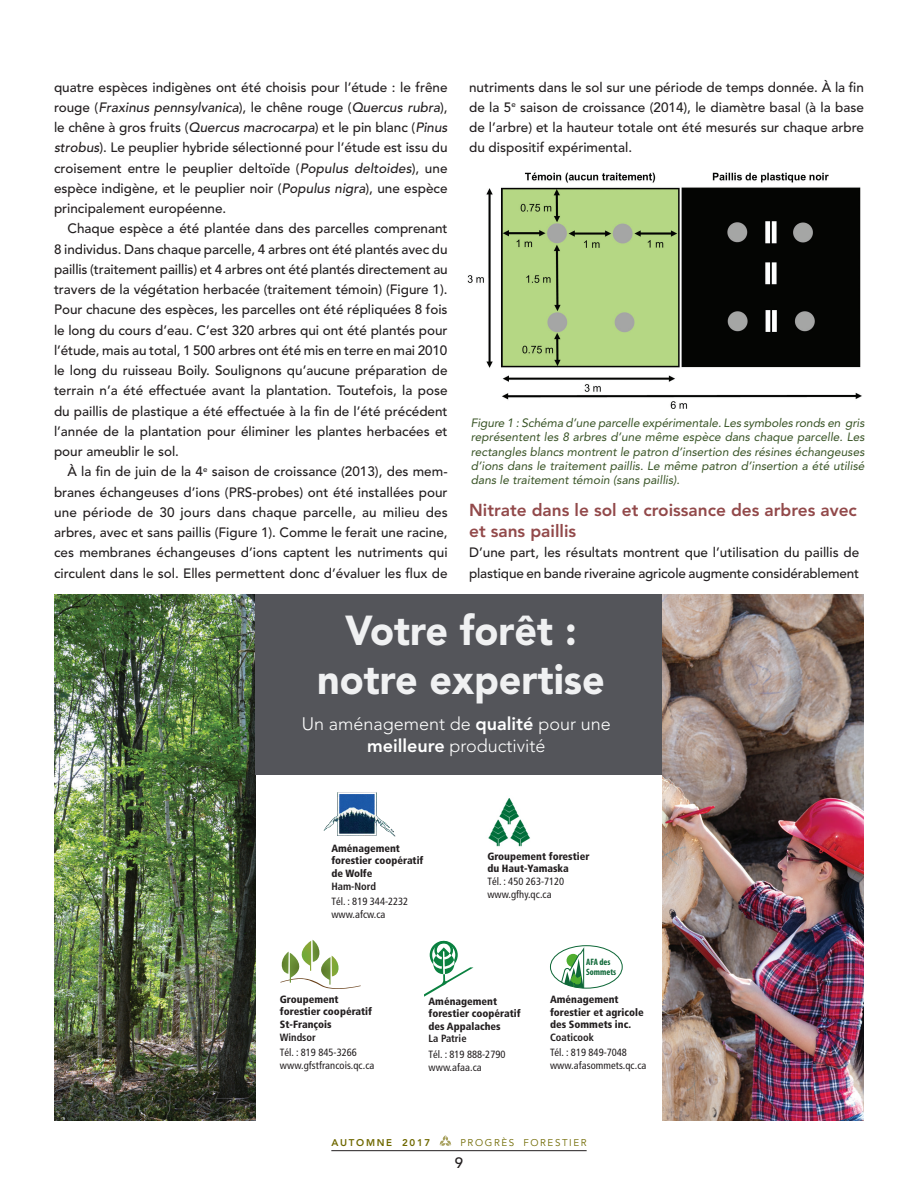
<style>
.page{position:relative;width:918px;height:1188px;background:#fff}
.page>*{position:absolute;margin:0;border:0;box-sizing:border-box;transform-origin:0 0}
.t1{font:900 41.55px/49.8px "Avenir";color:#f0f1f2;text-align:center;scale:.95 1}
.t2{font:300 18px/21.6px "Avenir";color:#fff;text-align:center}
.Sous-Titre_Avenir_Bo{font:800 17.25px/20.7px "Avenir";color:#92494a}
.t3{font:500 15px "Avenir";color:#231f20}
.Texte{font:500 13.5px/20.2px "Avenir";color:#231f20;text-align:justify}
.Texte_Début{font:500 13.5px/20.2px "Avenir";color:#231f20;text-align:justify}
.BDV{font:italic 12px/14.4px "Avenir";color:#385325;text-align:justify}
.t4{font:900 condensed 10.5px/12.6px "Frutiger";color:#231f20}
.t5{font:condensed 10.5px/12.6px "Frutiger";letter-spacing:.01em;color:#231f20}
.t6{font:9.75px "Avenir";letter-spacing:.165em;color:#706900}
.t7{font:800 9.75px "Avenir";letter-spacing:.175em;color:#706900}
.t8{font:700 condensed 9.3px/9.8px "Myriad Pro";color:#0f6838}
.s1{font-style:italic}
.s2{font-weight:800}
.s3{font-weight:700}
.s4{font-weight:400}
</style>
<div class="page">
<hr style="left:331px;top:1150px;width:256px;height:1px;background:#231f20">
<svg style="left:440px;top:1135px;width:11px;height:11px"></svg>
<img style="left:54px;top:594px;width:202px;height:526px">
<div style="left:256px;top:594px;width:406px;height:181px;background:#54555a"></div>
<img style="left:662px;top:594px;width:202px;height:526px">
<img style="left:488px;top:798px;width:42px;height:49px">
<img style="left:323px;top:792px;width:73px;height:45px">
<svg style="left:390px;top:829px;width:4px;height:3px"></svg>
<div style="left:550px;top:945px;width:73px;height:44px;border:1px solid #0f6838;border-radius:50%"></div>
<svg style="left:561px;top:947px;width:23px;height:41px"></svg>
<div style="left:430px;top:941px;width:28px;height:28px;border:2px solid #0a8140;border-radius:50%"></div>
<div style="left:434px;top:941px;width:19px;height:19px;border:2px solid #0a8140;border-radius:50%"></div>
<svg style="left:424px;top:947px;width:49px;height:50px"></svg>
<svg style="left:280px;top:940px;width:81px;height:49px"></svg>
<img style="left:467px;top:172px;width:395px;height:236px">
<p class="Texte_Début" style="left:54px;top:77px;width:395px">quatre espèces indigènes ont été choisis pour l’étude : le frêne rouge (<span class="s1">Fraxinus pennsylvanica</span>), le chêne rouge (<span class="s1">Quercus rubra</span>), le chêne à gros fruits (<span class="s1">Quercus macrocarpa</span>) et le pin blanc (<span class="s1">Pinus strobus</span>). Le peuplier hybride sélectionné pour l’étude est issu du croisement entre le peuplier deltoïde (<span class="s1">Populus deltoides</span>), une espèce indigène, et le peuplier noir (<span class="s1">Populus nigra</span>), une espèce principalement européenne.</p>
<p class="Texte" style="left:54px;top:219px;width:395px;text-indent:14px">Chaque espèce a été plantée dans des parcelles comprenant 8 individus. Dans chaque parcelle, 4 arbres ont été plantés avec du paillis (traitement paillis) et 4 arbres ont été plantés directement au travers de la végétation herbacée (traitement témoin) (Figure 1).<br>Pour chacune des espèces, les parcelles ont été répliquées 8 fois le long du cours d’eau. C’est 320 arbres qui ont été plantés pour l’étude, mais au total, 1 500 arbres ont été mis en terre en mai 2010 le long du ruisseau Boily. Soulignons qu’aucune préparation de terrain n’a été effectuée avant la plantation. Toutefois, la pose du paillis de plastique a été effectuée à la fin de l’été précédent l’année de la plantation pour éliminer les plantes herbacées et pour ameublir le sol.</p>
<p class="Texte" style="left:54px;top:462px;width:395px;text-indent:14px">À la fin de juin de la 4<sup>e</sup> saison de croissance (2013), des mem&shy;branes échangeuses d’ions (PRS-probes) ont été installées pour une période de 30 jours dans chaque parcelle, au milieu des arbres, avec et sans paillis (Figure 1). Comme le ferait une racine, ces membranes échangeuses d’ions captent les nutriments qui circulent dans le sol. Elles permettent donc d’évaluer les flux de</p>
<p class="Texte" style="left:469px;top:77px;width:396px">nutriments dans le sol sur une période de temps donnée. À la fin de la 5<sup>e</sup> saison de croissance (2014), le diamètre basal (à la base de l’arbre) et la hauteur totale ont été mesurés sur chaque arbre du dispositif expérimental.</p>
<p class="BDV" style="left:471px;top:415px;width:395px">Figure 1 : Schéma d’une parcelle expérimentale. Les symboles ronds en gris représentent les 8 arbres d’une même espèce dans chaque parcelle. Les rectangles blancs montrent le patron d’insertion des résines échangeuses d’ions dans le traitement paillis. Le même patron d’insertion a été utilisé dans le traitement témoin (sans paillis).</p>
<p class="Sous-Titre_Avenir_Bo" style="left:469px;top:500px;width:389px">Nitrate dans le sol et croissance des arbres avec et sans paillis</p>
<p class="Texte_Début" style="left:469px;top:543px;width:392px">D’une part, les résultats montrent que l’utilisation du paillis de plastique en bande riveraine agricole augmente considérablement</p>
<p class="t1" style="left:317px;top:605px;width:304px">Votre forêt : notre expertise</p>
<p class="t2" style="left:302px;top:713px;width:310px">Un aménagement de <span class="s2">qualité</span> pour une <span class="s2">meilleure</span> productivité</p>
<p class="t4" style="left:331px;top:842px;width:94px">Aménagement forestier coopératif de Wolfe<br><span class="s3">Ham-Nord</span></p>
<p class="t5" style="left:331px;top:895px;width:78px">Tél. : 819 344-2232 www.afcw.ca</p>
<p class="t4" style="left:487px;top:850px;width:104px">Groupement forestier du Haut-Yamaska<br><span class="s4">Tél. : 450 263-7120 www.gfhy.qc.ca</span></p>
<p class="t8" style="left:586px;top:957px;width:32px">AFA des<br>Sommets</p>
<p class="t4" style="left:280px;top:993px;width:94px">Groupement forestier coopératif<br>St-François<br><span class="s3">Windsor</span></p>
<p class="t5" style="left:280px;top:1046px;width:96px">Tél. : 819 845-3266 www.gfstfrancois.qc.ca</p>
<p class="t4" style="left:428px;top:995px;width:94px">Aménagement forestier coopératif des Appalaches<br><span class="s3">La Patrie</span></p>
<p class="t5" style="left:428px;top:1048px;width:78px">Tél. : 819 888-2790 www.afaa.ca</p>
<p class="t4" style="left:550px;top:993px;width:95px">Aménagement forestier et agricole des Sommets inc.<br><span class="s3">Coaticook</span></p>
<p class="t5" style="left:550px;top:1047px;width:98px">Tél. : 819 849-7048 www.afasommets.qc.ca</p>
<p class="t7" style="left:331px;top:1137px;width:100px">AUTOMNE 2017</p>
<p class="t6" style="left:460px;top:1137px;width:128px">PROGRÈS FORESTIER</p>
<p class="t3" style="left:455px;top:1154px;width:10px">9</p>
</div>
